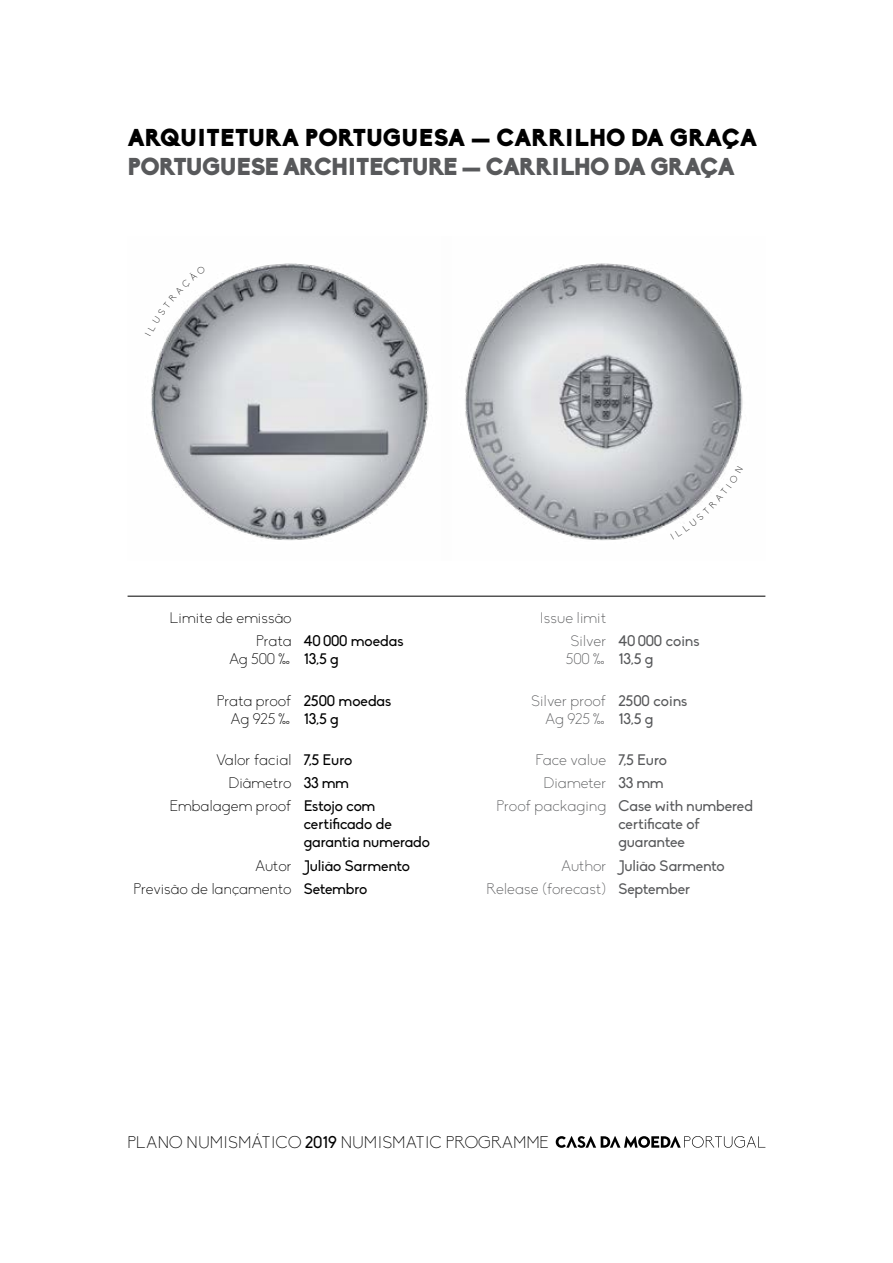
<style>
.page{position:relative;width:893px;height:1263px;background:#fff}
.page>*{position:absolute;margin:0;border:0;box-sizing:border-box;transform-origin:0 0}
.t1{font:900 24px "Biko";letter-spacing:-.03em;color:#58595b}
.t2{font:900 24px "Biko";color:#000}
.t3{font:300 16.5px "Biko";color:#000}
.t4{font:15px/18px "Biko";color:#000}
.t5{font:15px/18px "Biko";color:#58595b}
.t6{font:300 15px/18px "Biko";color:#58595b;text-align:center}
.t7{font:300 15px/18px "Biko";color:#000;text-align:right}
.t8{font:300 15px/18px "Biko";letter-spacing:-.02em;color:#000;text-align:right}
.s1{font-weight:400}
.s2{font-weight:300}
</style>
<div class="page">
<hr style="left:128px;top:596px;width:637px;height:1px;background:#000">
<svg style="left:556px;top:1136px;width:209px;height:12px"></svg>
<img style="left:465px;top:263px;width:278px;height:278px">
<img style="left:151px;top:263px;width:278px;height:278px">
<svg style="left:151px;top:265px;width:55px;height:71px"></svg>
<svg style="left:670px;top:466px;width:73px;height:73px"></svg>
<h1 class="t2" style="left:128px;top:123px;width:631px">ARQUITETURA PORTUGUESA — CARRILHO DA GRAÇA</h1>
<h1 class="t1" style="left:128px;top:152px;width:609px">PORTUGUESE ARCHITECTURE — CARRILHO DA GRAÇA</h1>
<p class="t7" style="left:170px;top:609px;width:123px">Limite de emissão</p>
<p class="t6" style="left:540px;top:609px;width:68px">Issue limit</p>
<p class="t8" style="left:229px;top:633px;width:64px">Prata<br>Ag 500‰</p>
<p class="t4" style="left:304px;top:632px;width:101px">40000 moedas<br>13,5 g</p>
<p class="t6" style="left:566px;top:633px;width:42px">Silver<br>500‰</p>
<p class="t5" style="left:618px;top:632px;width:83px">40000 coins<br>13,5 g</p>
<p class="t7" style="left:217px;top:692px;width:76px">Prata proof<br>Ag 925‰</p>
<p class="t4" style="left:304px;top:692px;width:89px">2500 moedas<br>13,5 g</p>
<p class="t6" style="left:531px;top:692px;width:77px;text-align:right">Silver proof<br>Ag 925‰</p>
<p class="t5" style="left:618px;top:692px;width:70px">2500 coins<br>13,5 g</p>
<p class="t7" style="left:216px;top:751px;width:138px">Valor facial <span class="s1">7,5 Euro</span></p>
<p class="t6" style="left:536px;top:751px;width:133px">Face value <span class="s1">7,5 Euro</span></p>
<p class="t7" style="left:229px;top:774px;width:121px">Diâmetro <span class="s1">33 mm</span></p>
<p class="t6" style="left:544px;top:774px;width:121px">Diameter <span class="s1">33 mm</span></p>
<p class="t4" style="left:304px;top:797px;width:128px;text-indent:-134px"><span class="s2">Embalagem proof</span> Estojo com certificado de garantia numerado</p>
<p class="t5" style="left:618px;top:797px;width:136px;text-indent:-122px"><span class="s2">Proof packaging</span> Case with numbered certificate of guarantee</p>
<p class="t4" style="left:255px;top:857px;width:157px"><span class="s2">Autor</span> Julião Sarmento</p>
<p class="t5" style="left:561px;top:857px;width:165px"><span class="s2">Author</span> Julião Sarmento</p>
<p class="t7" style="left:134px;top:880px;width:235px">Previsão de lançamento <span class="s1">Setembro</span></p>
<p class="t6" style="left:486px;top:880px;width:205px">Release (forecast) <span class="s1">September</span></p>
<p class="t3" style="left:128px;top:1133px;width:423px">PLANO NUMISMÁTICO <span class="s1">2019</span> NUMISMATIC PROGRAMME</p>
</div>
